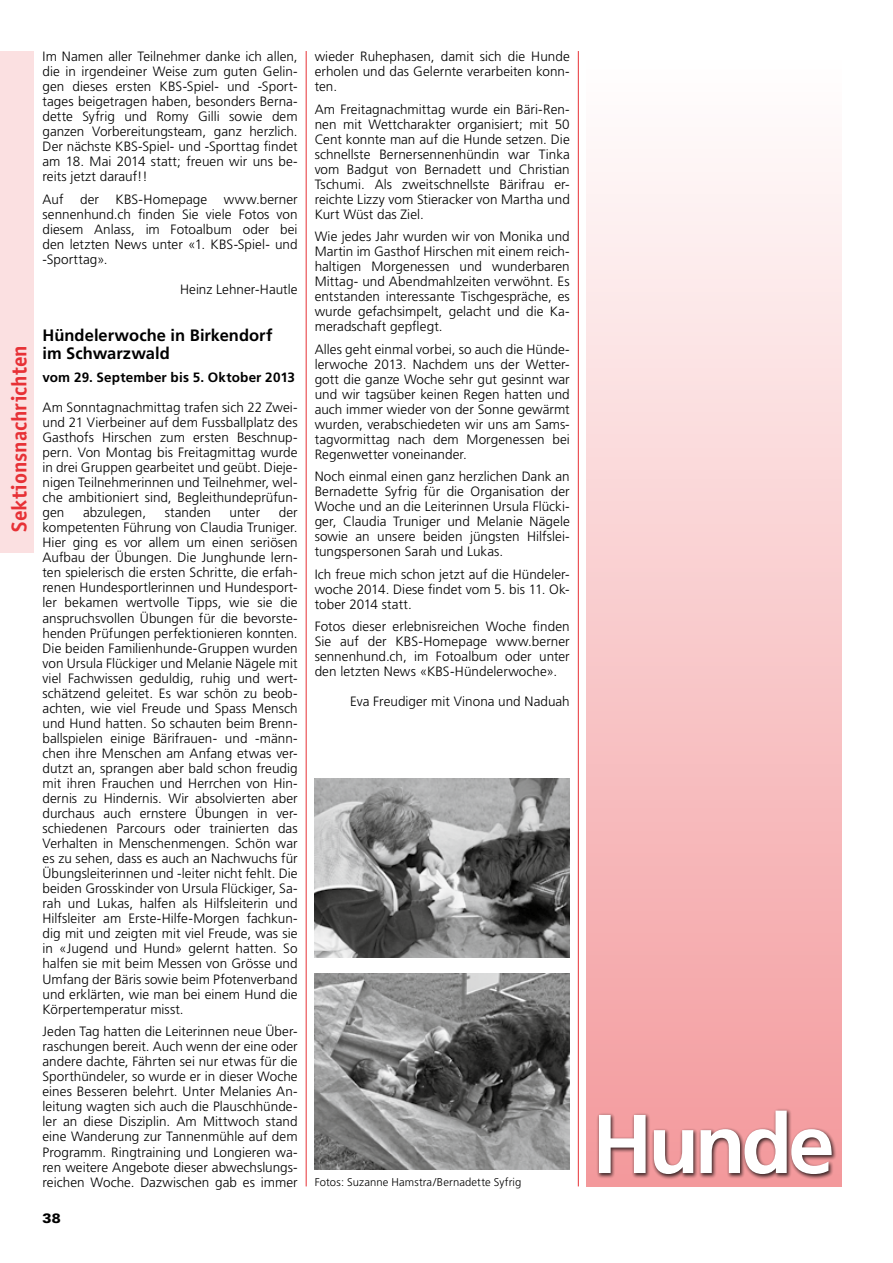
<style>
.page{position:relative;width:893px;height:1263px;background:#fff}
.page>*{position:absolute;margin:0;border:0;box-sizing:border-box;transform-origin:0 0}
.t1{font:700 21.3px "Officina Sans";color:#e73136}
.t2{font:700 16.5px/18px "Frutiger";color:#000}
.t3{font:300 13.5px/15px "Frutiger";letter-spacing:.005em;color:#000;text-align:justify}
.t4{font:700 13.5px "Frutiger";letter-spacing:.01em;color:#000}
.t5{font:900 13.5px "Univers";color:#000}
.t6{font:300 11.25px "Frutiger";letter-spacing:.01em;color:#000}
</style>
<div class="page">
<hr style="left:306px;top:51px;width:1px;height:1135px;background:#e73136">
<hr style="left:578px;top:51px;width:1px;height:1135px;background:#e73136">
<div style="left:0;top:51px;width:34px;height:502px;background:#fbe0e1"></div>
<img style="left:315px;top:778px;width:255px;height:179px">
<img style="left:315px;top:974px;width:255px;height:196px">
<div style="left:587px;top:51px;width:255px;height:1135px;background:linear-gradient(to bottom,#fff,#f3999b)"></div>
<svg style="left:597px;top:1108px;width:240px;height:71px;background:#de8f91"></svg>
<svg style="left:599px;top:1115px;width:47px;height:58px"></svg>
<svg style="left:654px;top:1130px;width:39px;height:44px"></svg>
<svg style="left:701px;top:1110px;width:131px;height:64px"></svg>
<h1 class="t1" style="left:6px;top:531px;width:188px;rotate:-90deg">Sektionsnachrichten</h1>
<p class="t3" style="left:43px;top:49px;width:257px">Im Namen aller Teilnehmer danke ich allen, die in irgendeiner Weise zum guten Gelin&shy;gen dieses ersten KBS-Spiel- und -Sport&shy;tages beigetragen haben, besonders Berna&shy;dette Syfrig und Romy Gilli sowie dem ganzen Vorbereitungsteam, ganz herzlich.<br>Der nächste KBS-Spiel- und -Sporttag findet am 18. Mai 2014 statt; freuen wir uns be&shy;reits jetzt darauf!!</p>
<p class="t3" style="left:43px;top:192px;width:257px">Auf der KBS-Homepage www.berner sennenhund.ch finden Sie viele Fotos von diesem Anlass, im Fotoalbum oder bei den letzten News unter «1. KBS-Spiel- und -Sporttag».</p>
<p class="t3" style="left:180px;top:282px;width:119px">Heinz Lehner-Hautle</p>
<p class="t2" style="left:43px;top:327px;width:231px">Hündelerwoche in Birkendorf im Schwarzwald</p>
<p class="t4" style="left:43px;top:369px;width:254px">vom 29. September bis 5. Oktober 2013</p>
<p class="t3" style="left:43px;top:400px;width:257px">Am Sonntagnachmittag trafen sich 22 Zwei&shy;und 21 Vierbeiner auf dem Fussballplatz des Gasthofs Hirschen zum ersten Beschnup&shy;pern. Von Montag bis Freitagmittag wurde in drei Gruppen gearbeitet und geübt. Dieje&shy;nigen Teilnehmerinnen und Teilnehmer, wel&shy;che ambitioniert sind, Begleithundeprüfun&shy;gen</p>
<p class="t3" style="left:43px;top:505px;width:257px;text-indent:236px">der kompetenten Führung von Claudia Truniger.<br>Hier ging es vor allem um einen seriösen Aufbau der Übungen. Die Junghunde lern&shy;ten spielerisch die ersten Schritte, die erfah&shy;renen Hundesportlerinnen und Hundesport&shy;ler bekamen wertvolle Tipps, wie sie die anspruchsvollen Übungen für die bevorste&shy;henden Prüfungen perfektionieren konnten.<br>Die beiden Familienhunde-Gruppen wurden von Ursula Flückiger und Melanie Nägele mit viel Fachwissen geduldig, ruhig und wert&shy;schätzend geleitet. Es war schön zu beob&shy;achten, wie viel Freude und Spass Mensch und Hund hatten. So schauten beim Brenn&shy;ballspielen einige Bärifrauen- und -männ&shy;chen ihre Menschen am Anfang etwas ver&shy;dutzt an, sprangen aber bald schon freudig mit ihren Frauchen und Herrchen von Hin&shy;dernis zu Hindernis. Wir absolvierten aber durchaus auch ernstere Übungen in ver&shy;schiedenen Parcours oder trainierten das Verhalten in Menschenmengen. Schön war es zu sehen, dass es auch an Nachwuchs für Übungsleiterinnen und -leiter nicht fehlt. Die beiden Grosskinder von Ursula Flückiger, Sa&shy;rah und Lukas, halfen als Hilfsleiterin und Hilfsleiter am Erste-Hilfe-Morgen fachkun&shy;dig mit und zeigten mit viel Freude, was sie in «Jugend und Hund» gelernt hatten. So halfen sie mit beim Messen von Grösse und Umfang der Bäris sowie beim Pfotenverband und erklärten, wie man bei einem Hund die Körpertemperatur misst.</p>
<p class="t3" style="left:43px;top:1024px;width:257px">Jeden Tag hatten die Leiterinnen neue Über&shy;raschungen bereit. Auch wenn der eine oder andere dachte, Fährten sei nur etwas für die Sporthündeler, so wurde er in dieser Woche eines Besseren belehrt. Unter Melanies An&shy;leitung wagten sich auch die Plauschhünde&shy;ler an diese Disziplin. Am Mittwoch stand eine Wanderung zur Tannenmühle auf dem Programm. Ringtraining und Longieren wa&shy;ren weitere Angebote dieser abwechslungs&shy;reichen Woche. Dazwischen gab es immer</p>
<p class="t3" style="left:83px;top:505px;width:65px">abzulegen,</p>
<p class="t3" style="left:165px;top:505px;width:48px">standen</p>
<p class="t3" style="left:230px;top:505px;width:32px">unter</p>
<p class="t5" style="left:43px;top:1209px;width:20px">38</p>
<p class="t3" style="left:315px;top:49px;width:257px">wieder Ruhephasen, damit sich die Hunde erholen und das Gelernte verarbeiten konn&shy;ten.</p>
<p class="t3" style="left:315px;top:102px;width:257px">Am Freitagnachmittag wurde ein Bäri-Ren&shy;nen mit Wettcharakter organisiert; mit 50<br>Cent konnte man auf die Hunde setzen. Die schnellste Bernersennenhündin war Tinka vom Badgut von Bernadett und Christian Tschumi. Als zweitschnellste Bärifrau er&shy;reichte Lizzy vom Stieracker von Martha und Kurt Wüst das Ziel.</p>
<p class="t3" style="left:315px;top:229px;width:257px">Wie jedes Jahr wurden wir von Monika und Martin im Gasthof Hirschen mit einem reich&shy;haltigen Morgenessen und wunderbaren Mittag- und Abendmahlzeiten verwöhnt. Es entstanden interessante Tischgespräche, es wurde gefachsimpelt, gelacht und die Ka&shy;meradschaft gepflegt.</p>
<p class="t3" style="left:315px;top:342px;width:257px">Alles geht einmal vorbei, so auch die Hünde&shy;lerwoche 2013. Nachdem uns der Wetter&shy;gott die ganze Woche sehr gut gesinnt war und wir tagsüber keinen Regen hatten und auch immer wieder von der Sonne gewärmt wurden, verabschiedeten wir uns am Sams&shy;tagvormittag nach dem Morgenessen bei Regenwetter voneinander.</p>
<p class="t3" style="left:315px;top:469px;width:257px">Noch einmal einen ganz herzlichen Dank an Bernadette Syfrig für die Organisation der Woche und an die Leiterinnen Ursula Flücki&shy;ger, Claudia Truniger und Melanie Nägele sowie an unsere beiden jüngsten Hilfslei&shy;tungspersonen Sarah und Lukas.</p>
<p class="t3" style="left:315px;top:567px;width:257px">Ich freue mich schon jetzt auf die Hündeler&shy;woche 2014. Diese findet vom 5. bis 11. Ok&shy;tober 2014 statt.</p>
<p class="t3" style="left:315px;top:619px;width:257px">Fotos dieser erlebnisreichen Woche finden Sie auf der KBS-Homepage www.berner sennenhund.ch, im Fotoalbum oder unter den letzten News «KBS-Hündelerwoche».</p>
<p class="t3" style="left:350px;top:694px;width:221px">Eva Freudiger mit Vinona und Naduah</p>
<p class="t6" style="left:315px;top:1176px;width:208px">Fotos: Suzanne Hamstra/Bernadette Syfrig</p>
</div>
